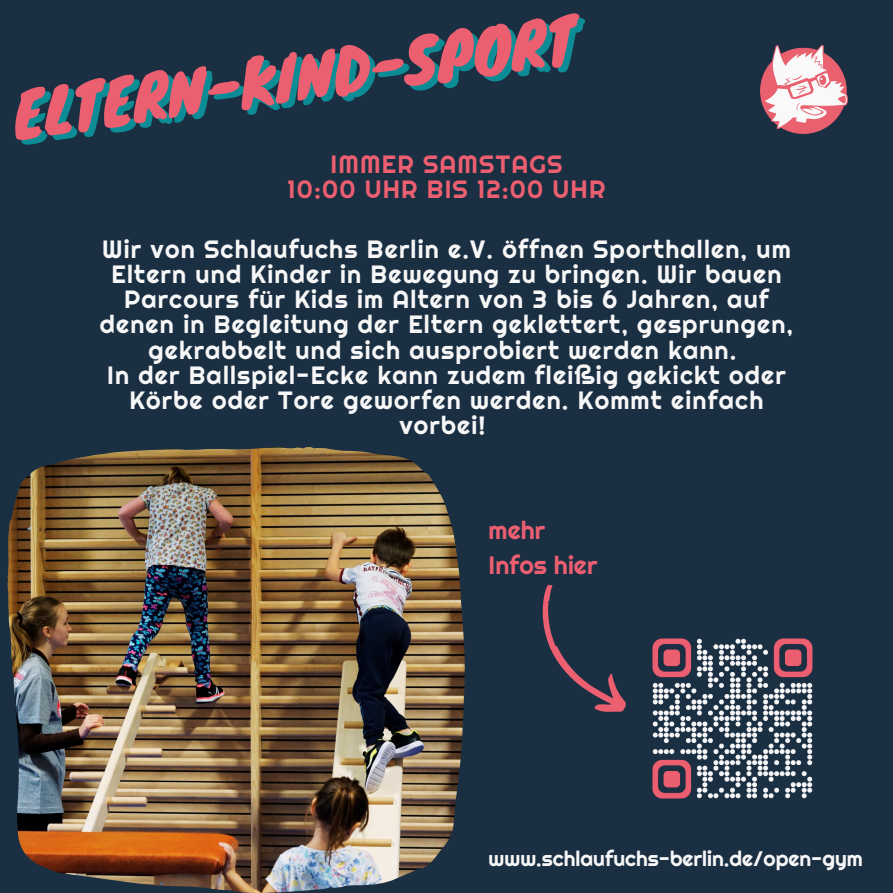
<style>
.page{position:relative;width:893px;height:893px;background:#fff}
.page>*{position:absolute;margin:0;border:0;box-sizing:border-box;transform-origin:0 0}
.t1{font:60px "Knewave";color:#ec5f70}
.t2{font:25px/25.1px "Righteous";letter-spacing:.05em;color:#f7f7f7;text-align:center}
.t3{font:25px "Righteous";letter-spacing:.045em;color:#ec5f70}
.t4{font:25px "Righteous";color:#ec5f70}
.t5{font:21px "Righteous";color:#f7f7f7}
</style>
<div class="page">
<div style="left:0;top:0;width:892px;height:892px;background:#1b2f43"></div>
<img style="left:760px;top:45px;width:87px;height:88px">
<img style="left:8px;top:446px;width:456px;height:446px">
<svg style="left:542px;top:584px;width:84px;height:128px"></svg>
<img style="left:652px;top:638px;width:161px;height:161px">
<p class="t1" style="left:6px;top:68px;width:569px;rotate:-8deg">ELTERN-KIND-SPORT</p>
<p class="t3" style="left:330px;top:149px;width:233px">IMMER SAMSTAGS</p>
<p class="t3" style="left:287px;top:174px;width:319px">10:00 UHR BIS 12:00 UHR</p>
<p class="t2" style="left:100px;top:236px;width:695px">Wir von Schlaufuchs Berlin e.V. öffnen Sporthallen, um Eltern und Kinder in Bewegung zu bringen. Wir bauen Parcours für Kids im Altern von 3 bis 6 Jahren, auf denen in Begleitung der Eltern geklettert, gesprungen, gekrabbelt und sich ausprobiert werden kann.</p>
<p class="t2" style="left:107px;top:362px;width:680px">In der Ballspiel-Ecke kann zudem fleißig gekickt oder<br>Körbe oder Tore geworfen werden. Kommt einfach vorbei!</p>
<p class="t3" style="left:488px;top:514px;width:58px">mehr</p>
<p class="t4" style="left:488px;top:549px;width:110px">Infos hier</p>
<p class="t5" style="left:488px;top:845px;width:376px">www.schlaufuchs-berlin.de/open-gym</p>
</div>
